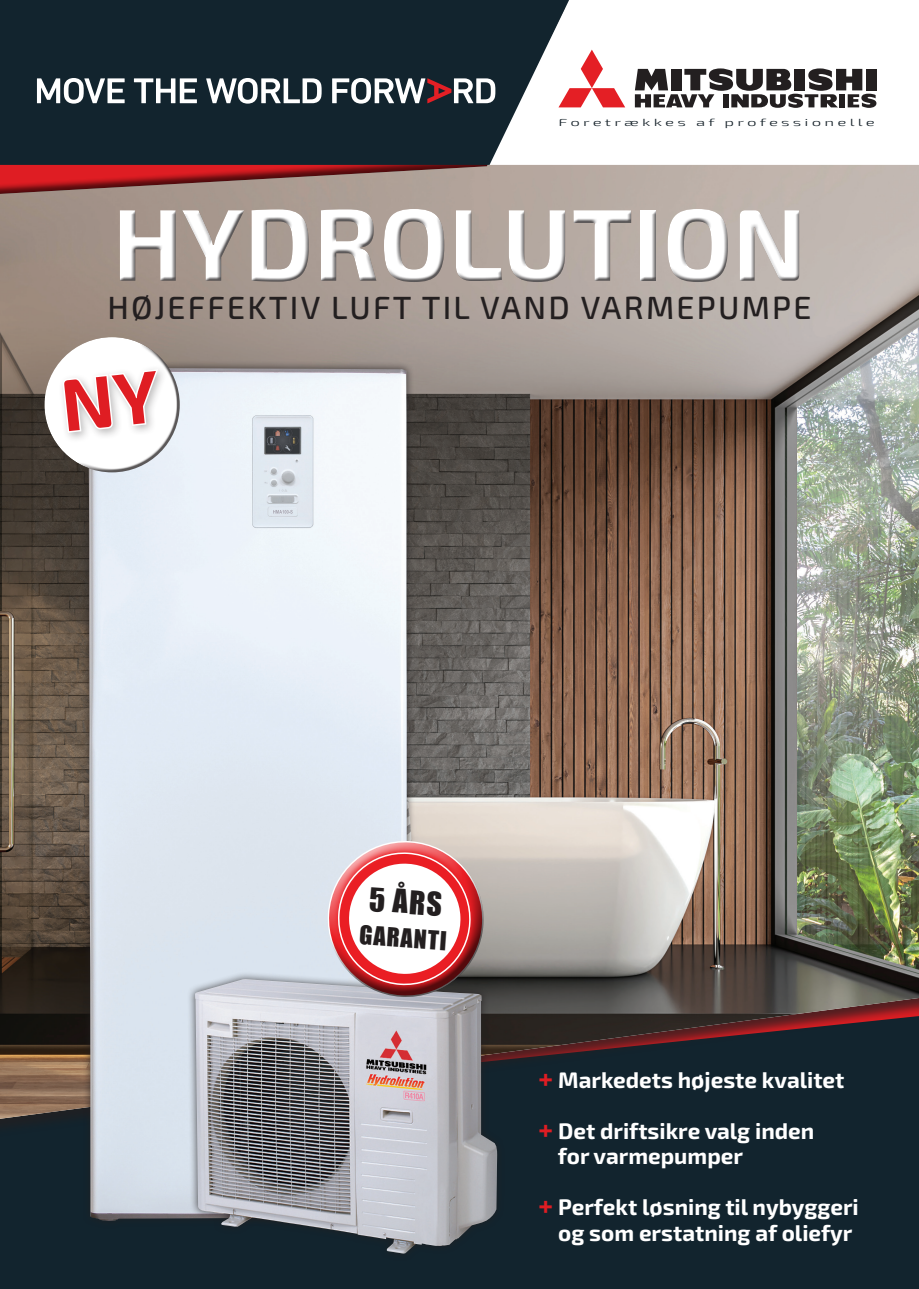
<style>
.page{position:relative;width:919px;height:1289px;background:#fff}
.page>*{position:absolute;margin:0;border:0;box-sizing:border-box;transform-origin:0 0}
.t1{font:700 102px "Exo 2";color:#fff}
.t2{font:500 32.1px "Exo 2";letter-spacing:.07em;color:#231f20}
.Paragraph_Style_1{font:30px "Impact";color:#231f20}
.Paragraph_Style_1-2{font:24px "Impact";color:#231f20}
.t3{font:700 22.5px "Exo 2";color:#fff}
.t4{font:300 10.2px "Exo 2";letter-spacing:.19em;color:#131f27;scale:1.65 1}
.s1{font-size:27px;color:#df1d23}
</style>
<div class="page">
<svg style="left:634px;top:68px;width:242px;height:40px"></svg>
<svg style="left:574px;top:50px;width:51px;height:57px"></svg>
<div style="left:0;top:714px;width:918px;height:574px;background:#12242e"></div>
<div style="left:0;top:164px;width:918px;height:997px;background:#12242e"></div>
<img style="left:0;top:165px;width:918px;height:953px">
<svg style="left:0;top:88px;width:574px;height:131px;background:#ad7570"></svg>
<svg style="left:0;top:0;width:569px;height:165px;background:#25353e"></svg>
<svg style="left:37px;top:78px;width:88px;height:26px"></svg>
<svg style="left:134px;top:78px;width:63px;height:25px"></svg>
<svg style="left:206px;top:78px;width:115px;height:26px"></svg>
<svg style="left:332px;top:78px;width:163px;height:26px"></svg>
<div style="left:80px;top:360px;width:335px;height:868px;background:#231f20;opacity:.75"></div>
<img style="left:89px;top:368px;width:318px;height:852px">
<div style="left:187px;top:971px;width:318px;height:290px;background:#231f20;opacity:.75"></div>
<img style="left:195px;top:979px;width:302px;height:274px">
<svg style="left:322px;top:835px;width:166px;height:168px;background:#daaaac"></svg>
<div style="left:115px;top:205px;width:688px;height:78px;background:#fff;opacity:.75"></div>
<div style="left:116px;top:207px;width:688px;height:79px;background:#231f20;opacity:.75"></div>
<div style="left:43px;top:336px;width:99px;height:132px;background:#fff;opacity:.75"></div>
<div style="left:77px;top:338px;width:104px;height:136px;background:#231f20;opacity:.75"></div>
<div style="left:58px;top:364px;width:110px;height:79px;background:#231f20;opacity:.3"></div>
<svg style="left:64px;top:371px;width:97px;height:60px;background:#dddcdc"></svg>
<p class="t4" style="left:558px;top:115px;width:193px">Foretrækkes af professionelle</p>
<h1 class="t1" style="left:113px;top:168px;width:695px">HYDROLUTION</h1>
<p class="t2" style="left:107px;top:285px;width:705px">HØJEFFEKTIV LUFT TIL VAND VARMEPUMPE</p>
<p class="Paragraph_Style_1" style="left:371px;top:875px;width:75px;rotate:4deg">5 ÅRS</p>
<p class="Paragraph_Style_1-2" style="left:361px;top:916px;width:89px;rotate:4deg">GARANTI</p>
<p class="t3" style="left:538px;top:1062px;width:307px"><span class="s1">+</span> Markedets højeste kvalitet</p>
<p class="t3" style="left:538px;top:1113px;width:277px"><span class="s1">+</span> Det driftsikre valg inden</p>
<p class="t3" style="left:557px;top:1139px;width:187px">for varmepumper</p>
<p class="t3" style="left:538px;top:1190px;width:321px"><span class="s1">+</span> Perfekt løsning til nybyggeri</p>
<p class="t3" style="left:558px;top:1215px;width:296px">og som erstatning af oliefyr</p>
</div>
